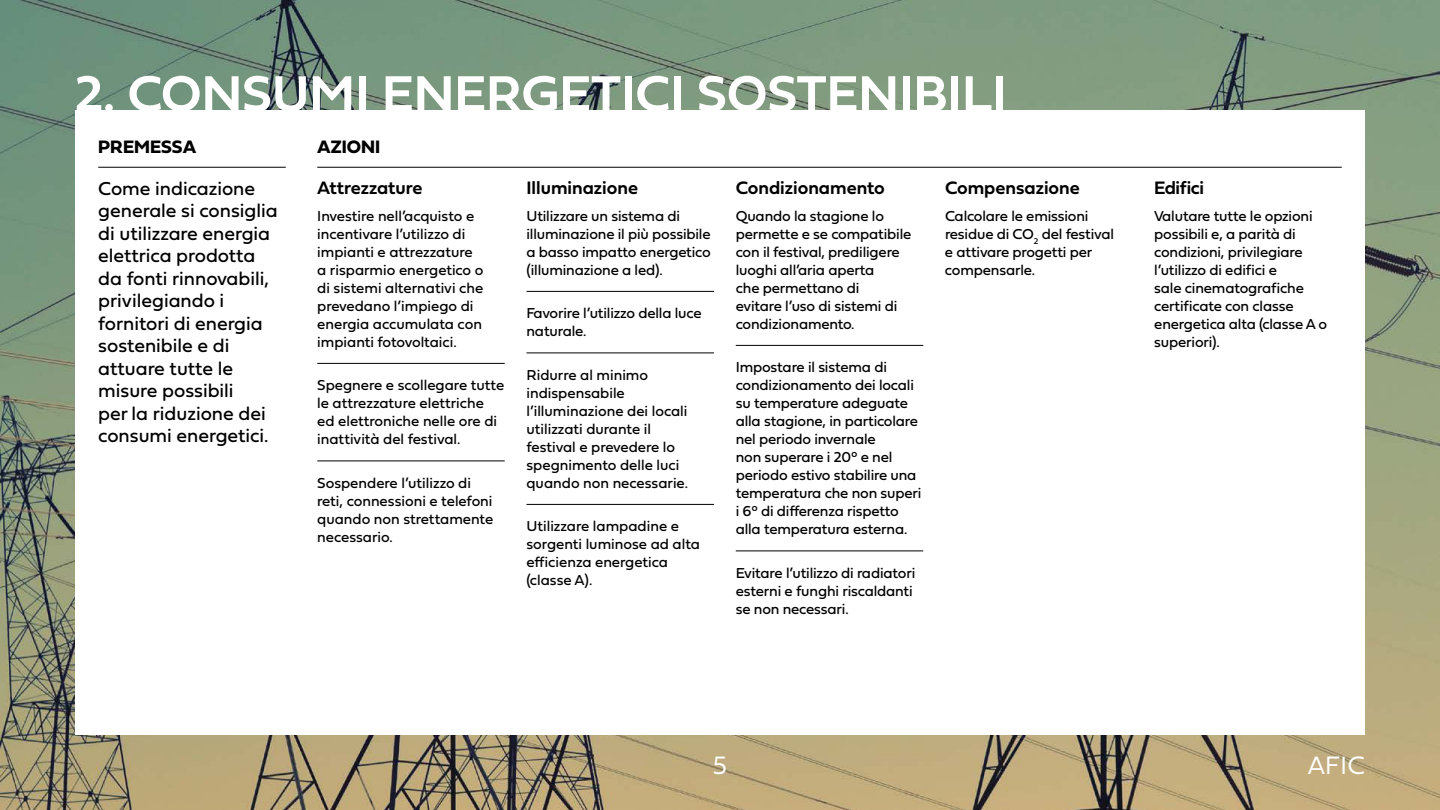
<style>
.page{position:relative;width:1440px;height:810px;background:#fff}
.page>*{position:absolute;margin:0;border:0;box-sizing:border-box;transform-origin:0 0}
.t1{font:600 52.5px "Fieldwork Hum";color:#fff}
.t2{font:300 26.25px "Fieldwork Geo";color:#fff}
.t3{font:19.5px/22.5px "Fieldwork Geo";color:#000}
.t4{font:600 18.75px "Fieldwork Geo";color:#000}
.t5{font:700 18.75px "Fieldwork Geo";color:#000}
.t6{font:15px/18px "Fieldwork Geo";letter-spacing:-.01em;color:#000}
</style>
<div class="page">
<img style="left:0;top:0;width:1440px;height:810px">
<div style="left:75px;top:111px;width:1290px;height:624px;background:#fff"></div>
<hr style="left:98px;top:167px;width:188px;height:1px;background:#000">
<hr style="left:317px;top:167px;width:1025px;height:1px;background:#000">
<hr style="left:317px;top:363px;width:188px;height:1px;background:#000">
<hr style="left:526px;top:291px;width:188px;height:1px;background:#000">
<hr style="left:526px;top:353px;width:188px;height:1px;background:#000">
<hr style="left:736px;top:345px;width:187px;height:1px;background:#000">
<hr style="left:736px;top:551px;width:187px;height:1px;background:#000">
<hr style="left:526px;top:504px;width:188px;height:1px;background:#000">
<hr style="left:317px;top:461px;width:188px;height:1px;background:#000">
<h1 class="t1" style="left:75px;top:52px;width:933px">2. CONSUMI ENERGETICI SOSTENIBILI</h1>
<p class="t5" style="left:98px;top:132px;width:100px">PREMESSA</p>
<p class="t5" style="left:317px;top:132px;width:64px">AZIONI</p>
<h3 class="t3" style="left:98px;top:176px;width:181px">Come indicazione generale si consiglia di utilizzare energia elettrica prodotta da fonti rinnovabili, privilegiando i fornitori di energia sostenibile e di attuare tutte le misure possibili<br>per la riduzione dei consumi energetici.</h3>
<p class="t4" style="left:317px;top:173px;width:107px">Attrezzature</p>
<p class="t4" style="left:526px;top:173px;width:113px">Illuminazione</p>
<p class="t4" style="left:736px;top:173px;width:151px">Condizionamento</p>
<p class="t4" style="left:945px;top:173px;width:136px">Compensazione</p>
<p class="t4" style="left:1154px;top:173px;width:51px">Edifici</p>
<p class="t6" style="left:317px;top:206px;width:168px">Investire nell’acquisto e incentivare l’utilizzo di impianti e attrezzature a risparmio energetico o di sistemi alternativi che prevedano l’impiego di energia accumulata con impianti fotovoltaici.</p>
<p class="t6" style="left:526px;top:206px;width:186px">Utilizzare un sistema di illuminazione il più possibile a basso impatto energetico (illuminazione a led).</p>
<p class="t6" style="left:736px;top:206px;width:177px">Quando la stagione lo permette e se compatibile con il festival, prediligere luoghi all’aria aperta<br>che permettano di<br>evitare l’uso di sistemi di condizionamento.</p>
<p class="t6" style="left:945px;top:206px;width:171px">Calcolare le emissioni residue di CO<sub>2</sub> del festival e attivare progetti per compensarle.</p>
<p class="t6" style="left:1154px;top:206px;width:174px">Valutare tutte le opzioni possibili e, a parità di condizioni, privilegiare l’utilizzo di edifici e<br>sale cinematografiche certificate con classe energetica alta (classe A o superiori).</p>
<p class="t6" style="left:736px;top:358px;width:187px">Impostare il sistema di condizionamento dei locali su temperature adeguate alla stagione, in particolare nel periodo invernale<br>non superare i 20° e nel periodo estivo stabilire una temperatura che non superi i 6° di differenza rispetto alla temperatura esterna.</p>
<p class="t6" style="left:736px;top:563px;width:181px">Evitare l’utilizzo di radiatori esterni e funghi riscaldanti se non necessari.</p>
<p class="t6" style="left:526px;top:304px;width:177px">Favorire l’utilizzo della luce naturale.</p>
<p class="t6" style="left:526px;top:365px;width:163px">Ridurre al minimo indispensabile l’illuminazione dei locali utilizzati durante il festival e prevedere lo spegnimento delle luci quando non necessarie.</p>
<p class="t6" style="left:526px;top:517px;width:175px">Utilizzare lampadine e sorgenti luminose ad alta efficienza energetica (classe A).</p>
<p class="t6" style="left:317px;top:376px;width:189px">Spegnere e scollegare tutte le attrezzature elettriche ed elettroniche nelle ore di inattività del festival.</p>
<p class="t6" style="left:317px;top:473px;width:178px">Sospendere l’utilizzo di reti, connessioni e telefoni quando non strettamente necessario.</p>
<h2 class="t2" style="left:713px;top:744px;width:16px">5</h2>
<h2 class="t2" style="left:1308px;top:744px;width:59px">AFIC</h2>
</div>
